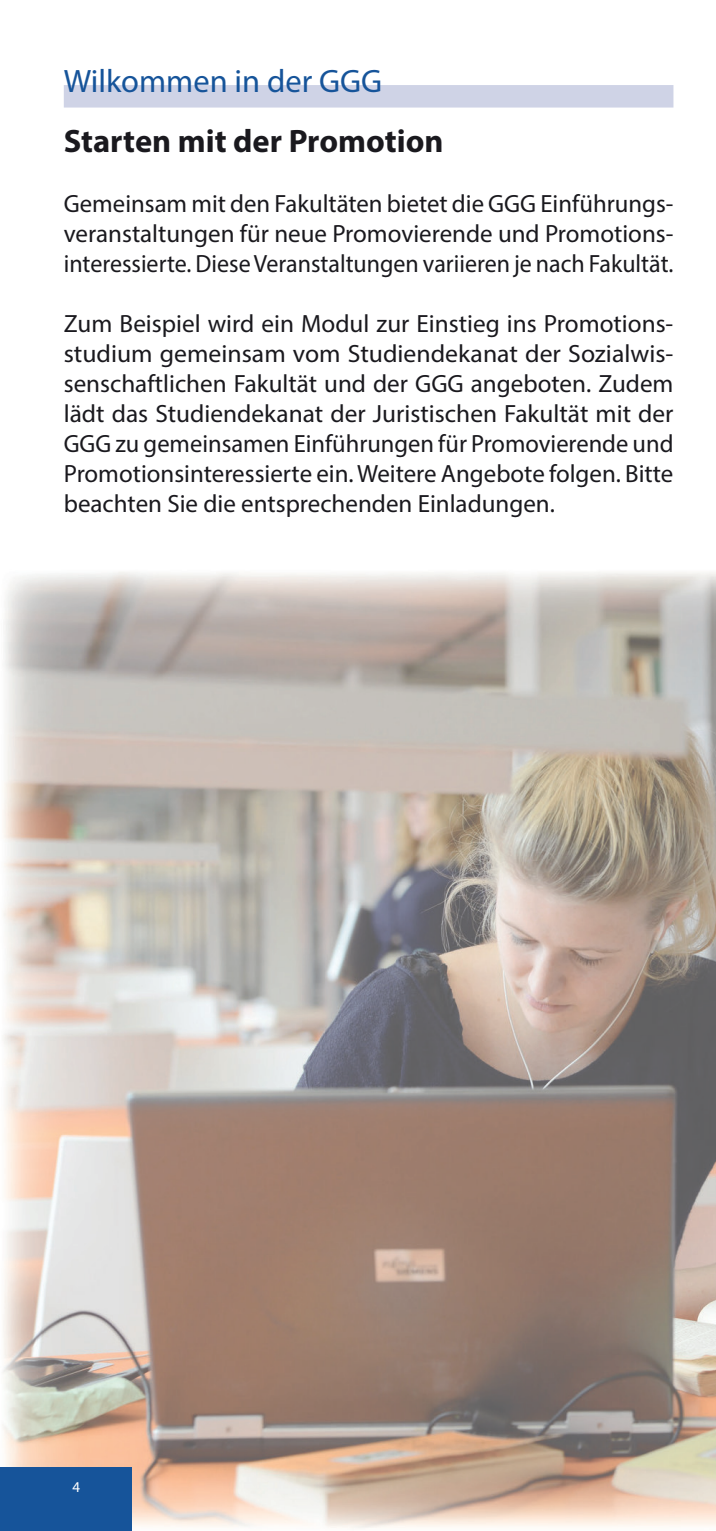
<style>
.page{position:relative;width:716px;height:1531px;background:#fff}
.page>*{position:absolute;margin:0;border:0;box-sizing:border-box;transform-origin:0 0}
.t1{font:700 32.5px "Myriad Pro";color:#1a191e}
.t2{font:32.5px "Myriad Pro";color:#16549a}
.t3{font:25px/30px "Myriad Pro";color:#1a191e;text-align:justify}
.t4{font:15px "Myriad Pro";color:#fff}
</style>
<div class="page">
<div style="left:64px;top:85px;width:609px;height:23px;background:#cfd3e6"></div>
<img style="left:3px;top:572px;width:713px;height:696px">
<img style="left:2px;top:1268px;width:714px;height:263px">
<div style="left:0;top:1467px;width:131px;height:64px;background:#16549a"></div>
<h1 class="t2" style="left:64px;top:61px;width:320px">Wilkommen in der GGG</h1>
<h1 class="t1" style="left:64px;top:120px;width:381px">Starten mit der Promotion</h1>
<p class="t3" style="left:64px;top:188px;width:611px">Gemeinsam mit den Fakultäten bietet die GGG Einführungs&shy;veranstaltungen für neue Promovierende und Promotions&shy;interessierte. Diese Veranstaltungen variieren je nach Fakultät.</p>
<p class="t3" style="left:64px;top:308px;width:611px">Zum Beispiel wird ein Modul zur Einstieg ins Promotions&shy;studium gemeinsam vom Studiendekanat der Sozialwis&shy;senschaftlichen Fakultät und der GGG angeboten. Zudem lädt das Studiendekanat der Juristischen Fakultät mit der GGG zu gemeinsamen Einführungen für Promovierende und Promotionsinteressierte ein. Weitere Angebote folgen. Bitte beachten Sie die entsprechenden Einladungen.</p>
<p class="t4" style="left:72px;top:1477px;width:9px">4</p>
</div>
